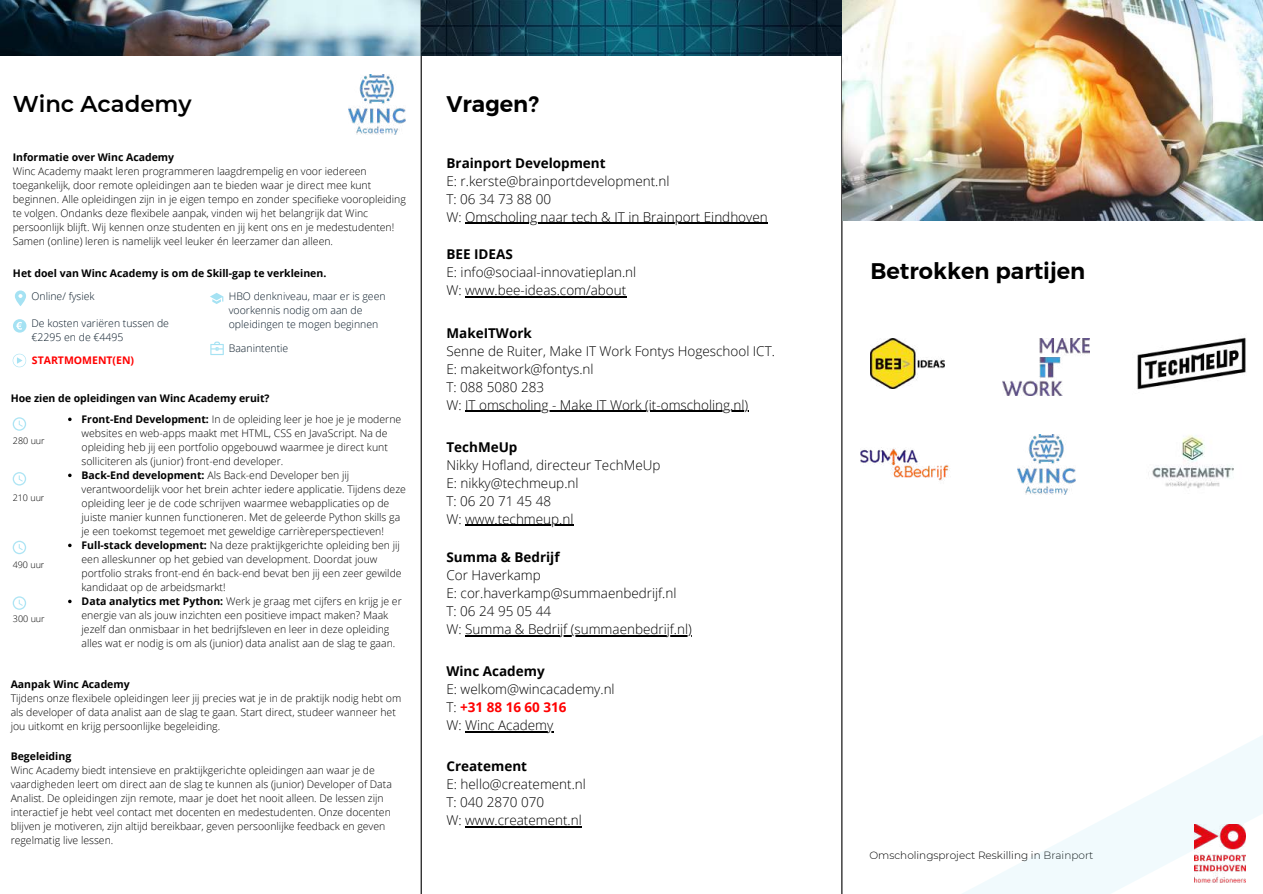
<style>
.page{position:relative;width:1263px;height:894px;background:#fff}
.page>*{position:absolute;margin:0;border:0;box-sizing:border-box;transform-origin:0 0}
.t1{font:600 22.8px "Montserrat";color:#000}
.t2{font:700 22.5px "Kief Montaser Semi";color:#000}
.t3{font:300 13.5px/18px "Open Sans";color:#000}
.t4{font:700 13.5px "Open Sans";color:#000}
.t5{font:300 10.5px/14px "Open Sans";color:#000}
.t6{font:700 10.5px "Open Sans";color:#000}
.t7{font:300 10.5px/14px "Open Sans";color:#081927}
.t8{font:300 10.5px "Montserrat";color:#000}
.t9{font:700 10.5px "Open Sans";color:#f00}
.t10{font:300 9px "Open Sans";color:#000}
.s1{font-weight:700}
.s2{font-weight:700;color:#f00}
</style>
<div class="page">
<hr style="left:841px;top:0;width:1px;height:893px;background:#000">
<img style="left:842px;top:0;width:421px;height:220px">
<img style="left:0;top:0;width:841px;height:55px">
<svg style="left:13px;top:417px;width:13px;height:13px"></svg>
<svg style="left:13px;top:472px;width:13px;height:13px"></svg>
<svg style="left:13px;top:540px;width:13px;height:14px"></svg>
<svg style="left:13px;top:596px;width:13px;height:13px"></svg>
<img style="left:348px;top:75px;width:58px;height:60px">
<svg style="left:15px;top:290px;width:11px;height:16px"></svg>
<div style="left:13px;top:319px;width:13px;height:13px;background:#a5e2f3;border-radius:50%"></div>
<svg style="left:16px;top:322px;width:6px;height:7px"></svg>
<svg style="left:210px;top:341px;width:14px;height:14px"></svg>
<svg style="left:210px;top:293px;width:13px;height:11px"></svg>
<svg style="left:13px;top:353px;width:13px;height:14px"></svg>
<hr style="left:421px;top:0;width:1px;height:893px;background:#000">
<img style="left:870px;top:338px;width:75px;height:50px">
<img style="left:1003px;top:338px;width:86px;height:58px">
<img style="left:1137px;top:337px;width:109px;height:53px">
<img style="left:860px;top:447px;width:90px;height:34px">
<img style="left:1018px;top:434px;width:57px;height:60px">
<img style="left:1152px;top:435px;width:82px;height:53px">
<svg style="left:68px;top:417px;width:4px;height:4px"></svg>
<svg style="left:68px;top:473px;width:4px;height:4px"></svg>
<svg style="left:68px;top:543px;width:4px;height:4px"></svg>
<svg style="left:68px;top:599px;width:4px;height:4px"></svg>
<hr style="left:465px;top:296px;width:161px;height:1px;background:#000">
<hr style="left:465px;top:410px;width:283px;height:2px;background:#000">
<hr style="left:465px;top:524px;width:109px;height:1px;background:#000">
<hr style="left:465px;top:635px;width:227px;height:1px;background:#000">
<hr style="left:465px;top:731px;width:88px;height:1px;background:#000">
<hr style="left:465px;top:826px;width:117px;height:1px;background:#000">
<hr style="left:465px;top:223px;width:303px;height:1px;background:#000">
<svg style="left:964px;top:735px;width:299px;height:158px"></svg>
<img style="left:1195px;top:823px;width:50px;height:59px">
<h1 class="t1" style="left:13px;top:90px;width:180px">Winc Academy</h1>
<p class="t6" style="left:13px;top:149px;width:163px">Informatie over Winc Academy</p>
<p class="t5" style="left:13px;top:163px;width:395px">Winc Academy maakt leren programmeren laagdrempelig en voor iedereen toegankelijk, door remote opleidingen aan te bieden waar je direct mee kunt beginnen. Alle opleidingen zijn in je eigen tempo en zonder specifieke vooropleiding te volgen. Ondanks deze flexibele aanpak, vinden wij het belangrijk dat Winc persoonlijk blijft. Wij kennen onze studenten en jij kent ons en je medestudenten!<br>Samen (online) leren is namelijk veel leuker én leerzamer dan alleen.</p>
<p class="t6" style="left:13px;top:266px;width:315px">Het doel van Winc Academy is om de Skill-gap te verkleinen.</p>
<p class="t7" style="left:31px;top:289px;width:65px">Online/ fysiek</p>
<p class="t7" style="left:31px;top:316px;width:139px">De kosten variëren tussen de €2295 en de €4495</p>
<p class="t9" style="left:32px;top:352px;width:104px">STARTMOMENT(EN)</p>
<p class="t7" style="left:229px;top:289px;width:158px">HBO denkniveau, maar er is geen voorkennis nodig om aan de opleidingen te mogen beginnen</p>
<p class="t7" style="left:229px;top:341px;width:61px">Baanintentie</p>
<p class="t6" style="left:11px;top:391px;width:260px">Hoe zien de opleidingen van Winc Academy eruit?</p>
<p class="t10" style="left:13px;top:434px;width:33px">280 uur</p>
<p class="t10" style="left:13px;top:491px;width:33px">210 uur</p>
<p class="t10" style="left:13px;top:558px;width:33px">490 uur</p>
<p class="t10" style="left:13px;top:612px;width:33px">300 uur</p>
<p class="t5" style="left:82px;top:411px;width:326px"><span class="s1">Front-End Development:</span> In de opleiding leer je hoe je je moderne websites en web-apps maakt met HTML, CSS en JavaScript. Na de opleiding heb jij een portfolio opgebouwd waarmee je direct kunt solliciteren als (junior) front-end developer.<br><span class="s1">Back-End development:</span> Als Back-end Developer ben jij verantwoordelijk voor het brein achter iedere applicatie. Tijdens deze opleiding leer je de code schrijven waarmee webapplicaties op de juiste manier kunnen functioneren. Met de geleerde Python skills ga je een toekomst tegemoet met geweldige carrièreperspectieven!<br><span class="s1">Full-stack development:</span> Na deze praktijkgerichte opleiding ben jij een alleskunner op het gebied van development. Doordat jouw portfolio straks front-end én back-end bevat ben jij een zeer gewilde kandidaat op de arbeidsmarkt!<br><span class="s1">Data analytics met Python:</span> Werk je graag met cijfers en krijg je er energie van als jouw inzichten een positieve impact maken? Maak jezelf dan onmisbaar in het bedrijfsleven en leer in deze opleiding alles wat er nodig is om als (junior) data analist aan de slag te gaan.</p>
<p class="t6" style="left:11px;top:676px;width:121px">Aanpak Winc Academy</p>
<p class="t5" style="left:11px;top:690px;width:392px">Tijdens onze flexibele opleidingen leer jij precies wat je in de praktijk nodig hebt om als developer of data analist aan de slag te gaan. Start direct, studeer wanneer het jou uitkomt en krijg persoonlijke begeleiding.</p>
<p class="t6" style="left:11px;top:748px;width:62px">Begeleiding</p>
<p class="t5" style="left:11px;top:762px;width:383px">Winc Academy biedt intensieve en praktijkgerichte opleidingen aan waar je de vaardigheden leert om direct aan de slag te kunnen als (junior) Developer of Data Analist. De opleidingen zijn remote, maar je doet het nooit alleen. De lessen zijn interactief je hebt veel contact met docenten en medestudenten. Onze docenten blijven je motiveren, zijn altijd bereikbaar, geven persoonlijke feedback en geven regelmatig live lessen.</p>
<h2 class="t2" style="left:446px;top:90px;width:94px">Vragen?</h2>
<p class="t4" style="left:446px;top:153px;width:161px">Brainport Development</p>
<p class="t3" style="left:446px;top:171px;width:323px">E: r.kerste@brainportdevelopment.nl<br>T: 06 34 73 88 00<br>W: Omscholing naar tech &amp; IT in Brainport Eindhoven</p>
<p class="t4" style="left:446px;top:245px;width:68px">BEE IDEAS</p>
<p class="t3" style="left:446px;top:263px;width:191px">E: info@sociaal-innovatieplan.nl<br>W: www.bee-ideas.com/about</p>
<p class="t4" style="left:446px;top:323px;width:87px">MakeITWork</p>
<p class="t3" style="left:446px;top:341px;width:330px">Senne de Ruiter, Make IT Work Fontys Hogeschool ICT.<br>E: makeitwork@fontys.nl<br>T: 088 5080 283<br>W: IT omscholing - Make IT Work (it-omscholing.nl)</p>
<p class="t4" style="left:446px;top:437px;width:72px">TechMeUp</p>
<p class="t3" style="left:446px;top:455px;width:215px">Nikky Hofland, directeur TechMeUp<br>E: nikky@techmeup.nl<br>T: 06 20 71 45 48<br>W: www.techmeup.nl</p>
<p class="t4" style="left:446px;top:548px;width:115px">Summa &amp; Bedrijf</p>
<p class="t3" style="left:446px;top:566px;width:247px">Cor Haverkamp<br>E: cor.haverkamp@summaenbedrijf.nl<br>T: 06 24 95 05 44<br>W: Summa &amp; Bedrijf (summaenbedrijf.nl)</p>
<p class="t4" style="left:446px;top:661px;width:100px">Winc Academy</p>
<p class="t3" style="left:446px;top:680px;width:170px">E: welkom@wincacademy.nl<br>T: <span class="s2">+31 88 16 60 316<br></span>W: Winc Academy</p>
<p class="t4" style="left:446px;top:756px;width:82px">Createment</p>
<p class="t3" style="left:446px;top:774px;width:141px">E: hello@createment.nl<br>T: 040 2870 070<br>W: www.createment.nl</p>
<h2 class="t2" style="left:870px;top:257px;width:216px">Betrokken partijen</h2>
<p class="t8" style="left:869px;top:848px;width:225px">Omscholingsproject Reskilling in Brainport</p>
</div>
